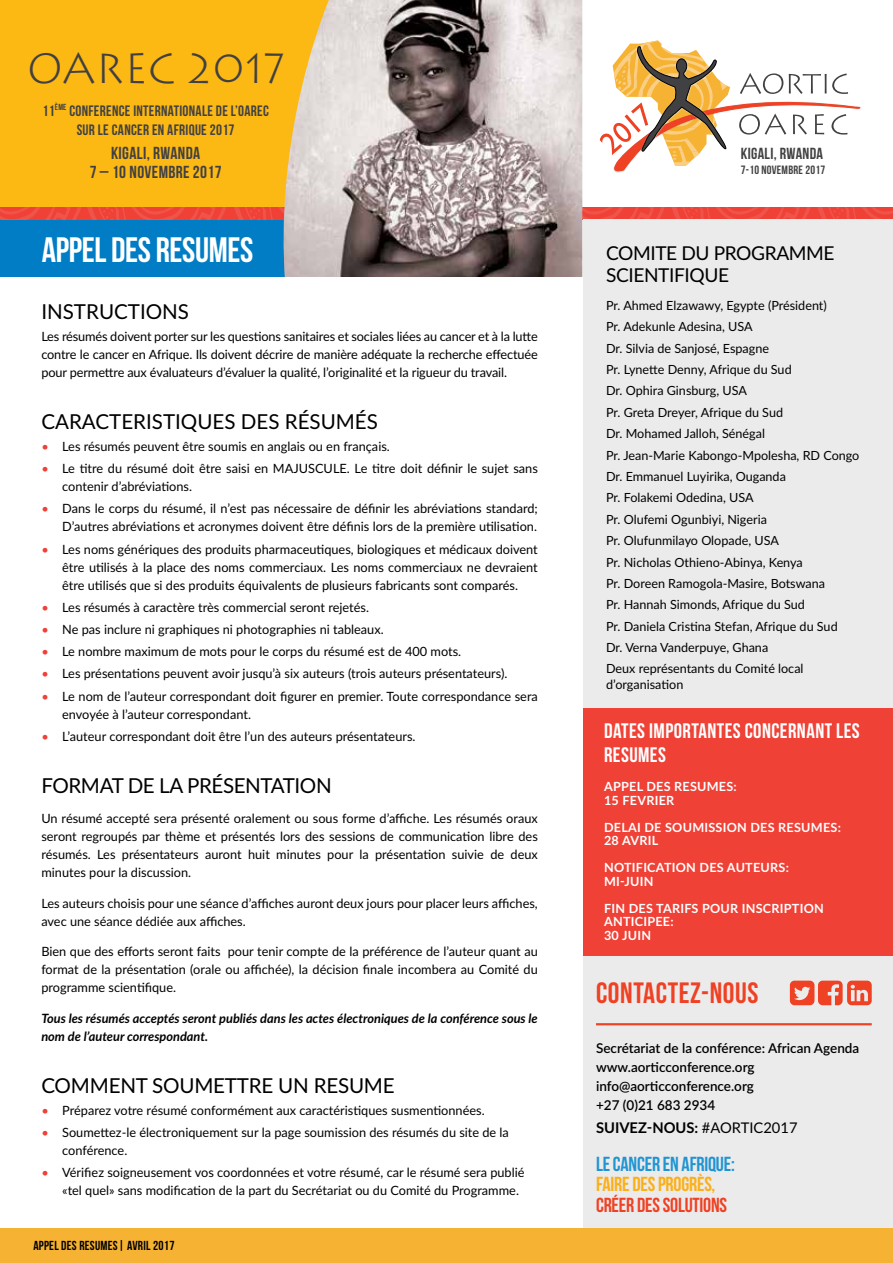
<style>
.page{position:relative;width:893px;height:1263px;background:#fff}
.page>*{position:absolute;margin:0;border:0;box-sizing:border-box;transform-origin:0 0}
.t1{font:300 42px "Lithos";color:#414042}
.t2{font:35.25px "Bebas Neue";letter-spacing:-.01em;color:#fff}
.t3{font:29.4px "Bebas Neue";letter-spacing:.02em;color:#ef4123}
.t4{font:21px/24px "Bebas Neue";letter-spacing:.02em;color:#fff}
.t5{font:20.55px "Lato";letter-spacing:-.01em;color:#000}
.t6{font:20.25px "Bebas Neue";letter-spacing:-.01em;color:#2194d2}
.t7{font:20.25px "Bebas Neue";letter-spacing:-.01em;color:#ef4123}
.t8{font:20.25px "Bebas Neue";letter-spacing:-.01em;color:#fcaf17}
.t9{font:19.05px/22px "Lato";letter-spacing:-.02em;color:#000}
.t10{font:17.4px/19.4px "Bebas Neue";letter-spacing:.02em;color:#414042;text-align:center}
.t11{font:16.05px "Bebas Neue";letter-spacing:.02em;color:#414042}
.t12{font:15px/19.4px "Bebas Neue";letter-spacing:.02em;color:#414042;text-align:center}
.t13{font:700 14.7px "Lato";color:#000}
.t14{font:600 13.5px/19px "Lato";color:#000}
.t15{font:13.05px "Bebas Neue";letter-spacing:.02em;color:#000}
.t16{font:12.75px/18px "Lato";color:#000}
.t17{font:italic 700 12.75px/18px "Lato";color:#000}
.t18{font:12.6px/21.5px "Lato";color:#000}
.t19{font:700 12.6px/13.5px "Lato";letter-spacing:.02em;color:#fff}
.t20{font:12px "Bebas Neue";letter-spacing:.02em;color:#414042}
.s1{color:#ef4136}
.s2{font-weight:400}
</style>
<div class="page">
<div style="left:0;top:218px;width:298px;height:60px;background:#007dc5"></div>
<div style="left:0;top:0;width:356px;height:218px;background:#fdb913"></div>
<svg style="left:0;top:207px;width:893px;height:13px;background:#ef4d43"></svg>
<img style="left:282px;top:0;width:300px;height:277px">
<div style="left:0;top:277px;width:596px;height:33px;background:#fff"></div>
<div style="left:583px;top:220px;width:310px;height:1024px;background:#ebebec"></div>
<hr style="left:596px;top:1023px;width:276px;height:2px;background:#ef4123">
<svg style="left:790px;top:981px;width:82px;height:24px"></svg>
<div style="left:583px;top:708px;width:310px;height:247px;background:#ef4136"></div>
<svg style="left:600px;top:40px;width:261px;height:131px"></svg>
<div style="left:0;top:1229px;width:893px;height:34px;background:#f6b333"></div>
<h1 class="t1" style="left:27px;top:45px;width:259px">OAREC 2017</h1>
<p class="t12" style="left:42px;top:100px;width:228px">11<sup>ÈME</sup> CONFERENCE INTERNATIONALE DE L’OAREC<br>SUR LE CANCER EN AFRIQUE 2017</p>
<h3 class="t10" style="left:90px;top:143px;width:133px">KIGALI, RWANDA<br>7 – 10 NOVEMBRE 2017</h3>
<h2 class="t2" style="left:42px;top:230px;width:213px">APPEL DES RESUMES</h2>
<h3 class="t5" style="left:41px;top:297px;width:149px">INSTRUCTIONS</h3>
<p class="t16" style="left:41px;top:327px;width:498px;text-align:justify">Les résumés doivent porter sur les questions sanitaires et sociales liées au cancer et à la lutte contre le cancer en Afrique. Ils doivent décrire de manière adéquate la recherche effectuée pour permettre aux évaluateurs d’évaluer la qualité, l’originalité et la rigueur du travail.</p>
<h3 class="t5" style="left:41px;top:407px;width:338px">CARACTERISTIQUES DES RÉSUMÉS</h3>
<p class="t16" style="left:41px;top:437px;width:350px"><span class="s1">•</span> Les résumés peuvent être soumis en anglais ou en français.</p>
<p class="t16" style="left:62px;top:459px;width:477px;text-indent:-21px"><span class="s1">•</span> Le titre du résumé doit être saisi en MAJUSCULE. Le titre doit définir le sujet sans contenir d’abréviations.</p>
<p class="t16" style="left:41px;top:499px;width:498px;text-align:right"><span class="s1">•</span> Dans le corps du résumé, il n’est pas nécessaire de définir les abréviations standard;<br>D’autres abréviations et acronymes doivent être définis lors de la première utilisation.</p>
<p class="t16" style="left:62px;top:539px;width:477px;text-align:justify;text-indent:-21px"><span class="s1">•</span> Les noms génériques des produits pharmaceutiques, biologiques et médicaux doivent être utilisés à la place des noms commerciaux. Les noms commerciaux ne devraient être utilisés que si des produits équivalents de plusieurs fabricants sont comparés.</p>
<p class="t16" style="left:41px;top:598px;width:329px"><span class="s1">•</span> Les résumés à caractère très commercial seront rejetés.</p>
<p class="t16" style="left:41px;top:620px;width:344px"><span class="s1">•</span> Ne pas inclure ni graphiques ni photographies ni tableaux.</p>
<p class="t16" style="left:41px;top:642px;width:421px"><span class="s1">•</span> Le nombre maximum de mots pour le corps du résumé est de 400 mots.</p>
<p class="t16" style="left:41px;top:664px;width:468px"><span class="s1">•</span> Les présentations peuvent avoir jusqu’à six auteurs (trois auteurs présentateurs).</p>
<p class="t16" style="left:62px;top:686px;width:477px;text-indent:-21px"><span class="s1">•</span> Le nom de l’auteur correspondant doit figurer en premier. Toute correspondance sera envoyée à l’auteur correspondant.</p>
<p class="t16" style="left:41px;top:726px;width:376px"><span class="s1">•</span> L’auteur correspondant doit être l’un des auteurs présentateurs.</p>
<h3 class="t5" style="left:41px;top:770px;width:292px">FORMAT DE LA PRÉSENTATION</h3>
<p class="t16" style="left:41px;top:809px;width:498px;text-align:justify">Un résumé accepté sera présenté oralement ou sous forme d’affiche. Les résumés oraux seront regroupés par thème et présentés lors des sessions de communication libre des résumés. Les présentateurs auront huit minutes pour la présentation suivie de deux minutes pour la discussion.</p>
<p class="t16" style="left:41px;top:893px;width:498px">Les auteurs choisis pour une séance d’affiches auront deux jours pour placer leurs affiches, avec une séance dédiée aux affiches.</p>
<p class="t16" style="left:41px;top:942px;width:498px;text-align:justify">Bien que des efforts seront faits pour tenir compte de la préférence de l’auteur quant au format de la présentation (orale ou affichée), la décision finale incombera au Comité du programme scientifique.</p>
<p class="t17" style="left:41px;top:1008px;width:498px">Tous les résumés acceptés seront publiés dans les actes électroniques de la conférence sous le nom de l’auteur correspondant.</p>
<h3 class="t5" style="left:41px;top:1070px;width:355px">COMMENT SOUMETTRE UN RESUME</h3>
<p class="t16" style="left:41px;top:1101px;width:445px"><span class="s1">•</span> Préparez votre résumé conformément aux caractéristiques susmentionnées.</p>
<p class="t16" style="left:62px;top:1123px;width:448px;text-indent:-21px"><span class="s1">•</span> Soumettez-le électroniquement sur la page soumission des résumés du site de la conférence.</p>
<p class="t16" style="left:62px;top:1163px;width:464px;text-indent:-21px"><span class="s1">•</span> Vérifiez soigneusement vos coordonnées et votre résumé, car le résumé sera publié «tel quel» sans modification de la part du Secrétariat ou du Comité du Programme.</p>
<p class="t15" style="left:33px;top:1238px;width:143px">APPEL DES RESUMES| AVRIL 2017</p>
<p class="t11" style="left:741px;top:145px;width:84px">KIGALI, RWANDA</p>
<p class="t20" style="left:741px;top:163px;width:86px">7-10 NOVEMBRE 2017</p>
<h3 class="t9" style="left:606px;top:241px;width:230px">COMITE DU PROGRAMME<br>SCIENTIFIQUE</h3>
<p class="t18" style="left:606px;top:294px;width:255px">Pr. Ahmed Elzawawy, Egypte (Président)<br>Pr. Adekunle Adesina, USA<br>Dr. Silvia de Sanjosé, Espagne<br>Pr. Lynette Denny, Afrique du Sud<br>Dr. Ophira Ginsburg, USA<br>Pr. Greta Dreyer, Afrique du Sud<br>Dr. Mohamed Jalloh, Sénégal<br>Pr. Jean-Marie Kabongo-Mpolesha, RD Congo Dr. Emmanuel Luyirika, Ouganda<br>Pr. Folakemi Odedina, USA<br>Pr. Olufemi Ogunbiyi, Nigeria<br>Pr. Olufunmilayo Olopade, USA<br>Pr. Nicholas Othieno-Abinya, Kenya<br>Pr. Doreen Ramogola-Masire, Botswana<br>Pr. Hannah Simonds, Afrique du Sud<br>Pr. Daniela Cristina Stefan, Afrique du Sud<br>Dr. Verna Vanderpuye, Ghana<br>Deux représentants du Comité local</p>
<p class="t18" style="left:606px;top:673px;width:79px">d’organisation</p>
<h3 class="t4" style="left:604px;top:718px;width:257px">DATES IMPORTANTES CONCERNANT LES<br>RESUMES</h3>
<p class="t19" style="left:604px;top:779px;width:134px">APPEL DES RESUMES:<br>15 FEVRIER</p>
<p class="t19" style="left:604px;top:820px;width:238px">DELAI DE SOUMISSION DES RESUMES:<br>28 AVRIL</p>
<p class="t19" style="left:604px;top:860px;width:186px">NOTIFICATION DES AUTEURS:<br>MI-JUIN</p>
<p class="t19" style="left:604px;top:901px;width:221px">FIN DES TARIFS POUR INSCRIPTION<br>ANTICIPEE:<br>30 JUIN</p>
<h3 class="t3" style="left:596px;top:976px;width:164px">CONTACTEZ-NOUS</h3>
<p class="t14" style="left:596px;top:1038px;width:265px">Secrétariat de la conférence: African Agenda www.aorticconference.org info@aorticconference.org<br>+27 (0)21 683 2934</p>
<p class="t13" style="left:596px;top:1117px;width:203px">SUIVEZ-NOUS: <span class="s2">#AORTIC2017</span></p>
<h3 class="t6" style="left:596px;top:1153px;width:140px">LE CANCER EN AFRIQUE:</h3>
<h3 class="t8" style="left:596px;top:1173px;width:121px">FAIRE DES PROGRÈS,</h3>
<h3 class="t7" style="left:596px;top:1193px;width:133px">CRÉER DES SOLUTIONS</h3>
</div>
